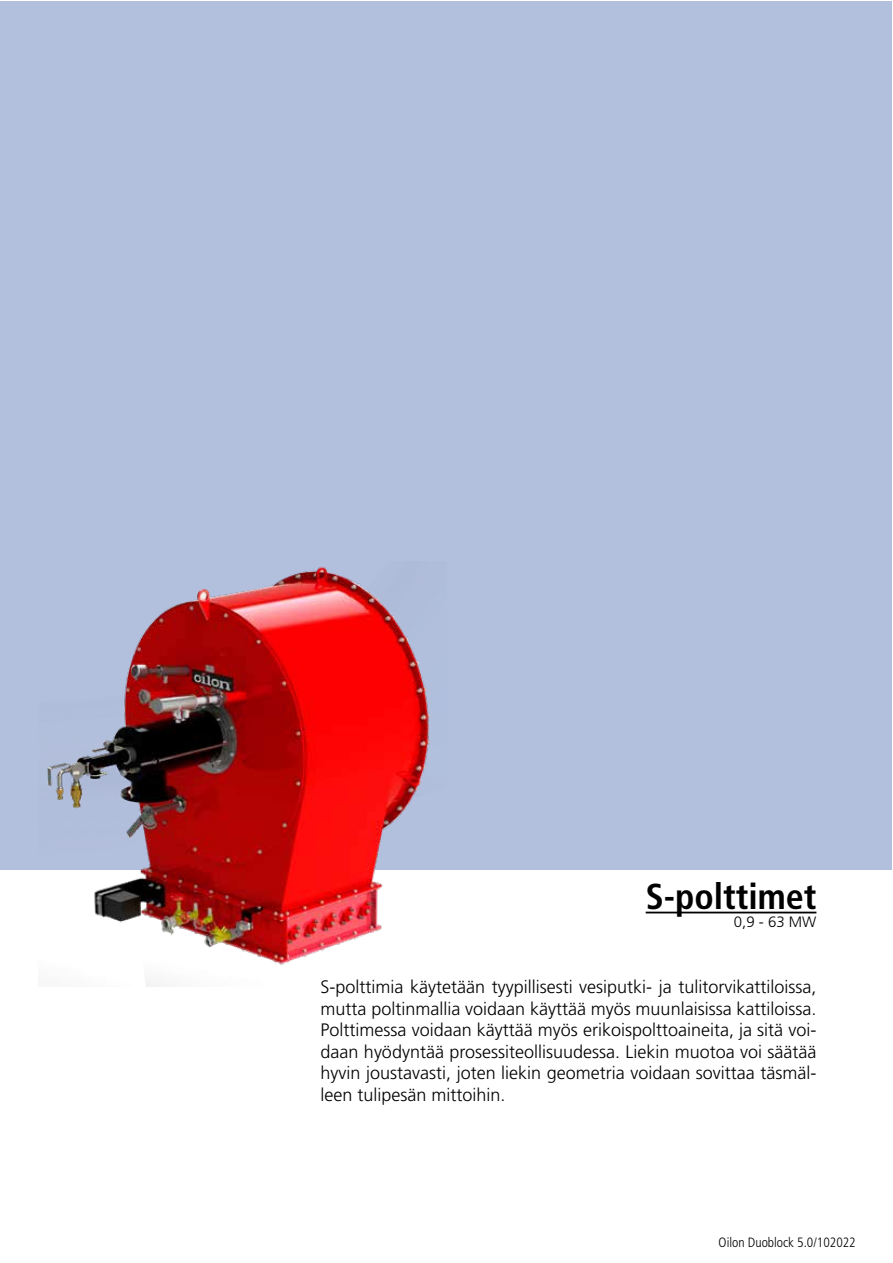
<style>
.page{position:relative;width:893px;height:1263px;background:#fff}
.page>*{position:absolute;margin:0;border:0;box-sizing:border-box;transform-origin:0 0}
.t1{font:700 condensed 36px "Frutiger LT Std";color:#000}
.t2{font:300 18px/21.6px "Frutiger LT Std";color:#000;text-align:justify}
.t3{font:300 15px "Frutiger LT Std";color:#000}
.t4{font:300 condensed 13.5px "Frutiger LT Std";color:#000}
</style>
<div class="page">
<div style="left:1px;top:1px;width:891px;height:868px;background:#b3c0dd"></div>
<hr style="left:646px;top:912px;width:170px;height:1px;background:#000">
<img style="left:38px;top:566px;width:408px;height:420px">
<h1 class="t1" style="left:646px;top:875px;width:172px">S-polttimet</h1>
<p class="t3" style="left:734px;top:913px;width:84px">0,9 - 63 MW</p>
<p class="t2" style="left:321px;top:976px;width:497px">S-polttimia käytetään tyypillisesti vesiputki- ja tulitorvikattiloissa, mutta poltinmallia voidaan käyttää myös muunlaisissa kattiloissa.<br>Polttimessa voidaan käyttää myös erikoispolttoaineita, ja sitä voi&shy;daan hyödyntää prosessiteollisuudessa. Liekin muotoa voi säätää hyvin joustavasti, joten liekin geometria voidaan sovittaa täsmäl&shy;leen tulipesän mittoihin.</p>
<p class="t4" style="left:719px;top:1235px;width:139px">Oilon Duoblock 5.0/102022</p>
</div>
